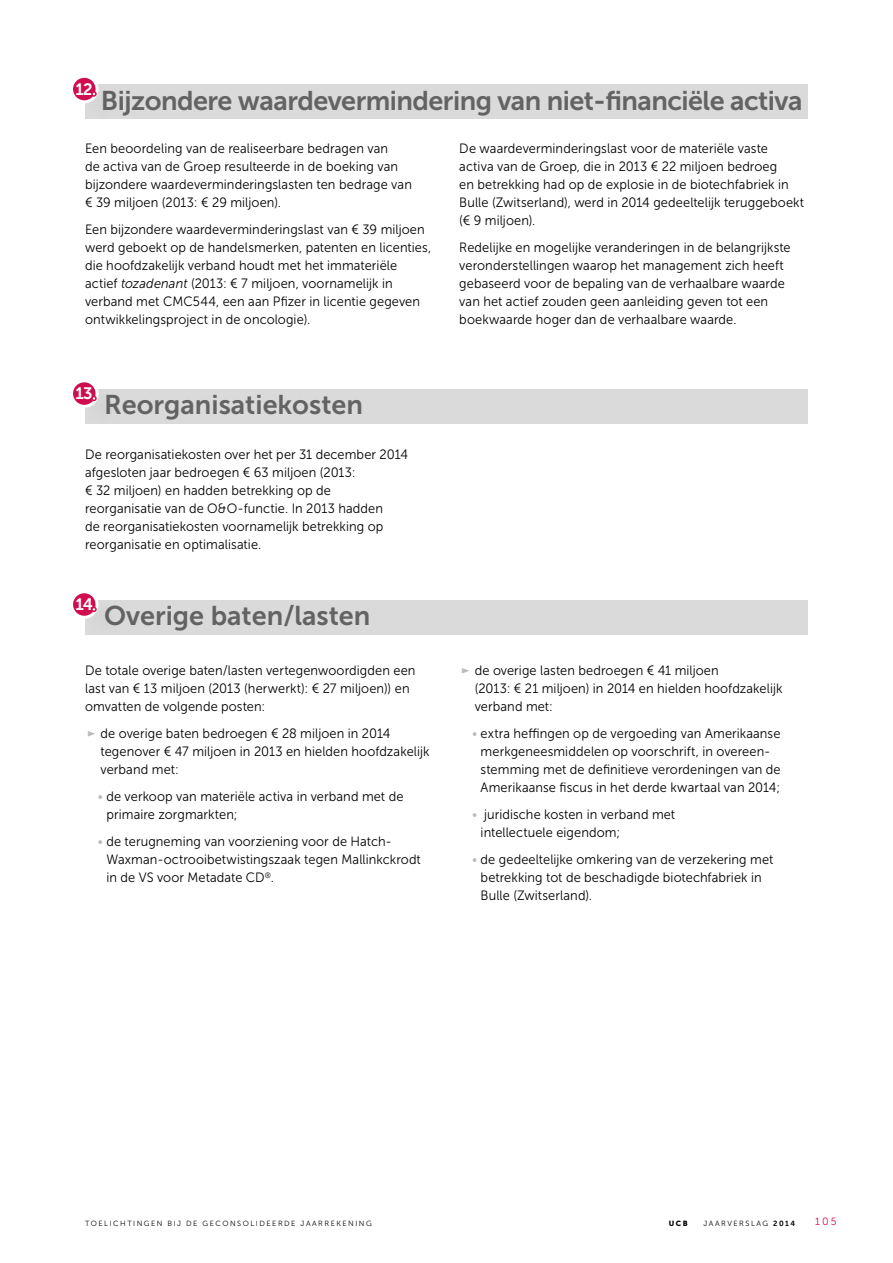
<style>
.page{position:relative;width:893px;height:1263px;background:#fff}
.page>*{position:absolute;margin:0;border:0;box-sizing:border-box;transform-origin:0 0}
.t1{font:27px "Museo Sans 700";letter-spacing:-.02em;color:#646363}
.t2{font:27px "Museo Sans 700";color:#646363}
.t3{font:16.5px "Museo Sans 700";color:#fff}
.t4{font:13.5px/18px "Museo Sans 300";letter-spacing:.005em;color:#000;scale:.95 1}
.t5{font:10.5px "Museo Sans 300";color:#d00d4f}
.t6{font:7.5px "Museo Sans 300";letter-spacing:.2em;color:#000}
.t7{font:7.5px "Museo Sans 900";color:#000}
.s1{font-style:italic}
.s2{color:#bbbbbc}
.s3{font-family:"Museo Sans 700"}
</style>
<div class="page">
<div style="left:85px;top:85px;width:723px;height:34px;background:#dadada"></div>
<div style="left:85px;top:389px;width:723px;height:34px;background:#dadada"></div>
<div style="left:85px;top:600px;width:723px;height:34px;background:#dadada"></div>
<svg style="left:72px;top:76px;width:25px;height:26px"></svg>
<div style="left:70px;top:75px;width:29px;height:28px;border:3px solid #fff;border-radius:50%"></div>
<svg style="left:72px;top:381px;width:25px;height:25px"></svg>
<div style="left:70px;top:379px;width:29px;height:29px;border:3px solid #fff;border-radius:50%"></div>
<svg style="left:72px;top:592px;width:25px;height:25px"></svg>
<div style="left:70px;top:590px;width:29px;height:29px;border:3px solid #fff;border-radius:50%"></div>
<div style="left:83px;top:83px;width:40px;height:40px;background:#000;opacity:.5"></div>
<svg style="left:91px;top:91px;width:6px;height:6px"></svg>
<div style="left:83px;top:388px;width:40px;height:39px;background:#000;opacity:.5"></div>
<svg style="left:91px;top:396px;width:6px;height:5px"></svg>
<div style="left:83px;top:599px;width:40px;height:39px;background:#000;opacity:.5"></div>
<svg style="left:91px;top:607px;width:6px;height:5px"></svg>
<p class="t3" style="left:75px;top:80px;width:22px">12.</p>
<h1 class="t1" style="left:101px;top:85px;width:703px">Bijzondere waardevermindering van niet-financiële activa</h1>
<p class="t4" style="left:85px;top:139px;width:346px">Een beoordeling van de realiseerbare bedragen van<br>de activa van de Groep resulteerde in de boeking van bijzondere waardeverminderingslasten ten bedrage van € 39 miljoen (2013: € 29 miljoen).</p>
<p class="t4" style="left:85px;top:220px;width:366px">Een bijzondere waardeverminderingslast van € 39 miljoen werd geboekt op de handelsmerken, patenten en licenties, die hoofdzakelijk verband houdt met het immateriële actief <span class="s1">tozadenant</span> (2013: € 7 miljoen, voornamelijk in verband met CMC544, een aan Pfizer in licentie gegeven ontwikkelingsproject in de oncologie).</p>
<p class="t3" style="left:75px;top:384px;width:22px">13.</p>
<h1 class="t2" style="left:104px;top:390px;width:260px">Reorganisatiekosten</h1>
<p class="t4" style="left:85px;top:445px;width:341px">De reorganisatiekosten over het per 31 december 2014 afgesloten jaar bedroegen € 63 miljoen (2013:<br>€ 32 miljoen) en hadden betrekking op de reorganisatie van de O&amp;O-functie. In 2013 hadden<br>de reorganisatiekosten voornamelijk betrekking op reorganisatie en optimalisatie.</p>
<p class="t3" style="left:75px;top:595px;width:22px">14.</p>
<h1 class="t2" style="left:104px;top:601px;width:268px">Overige baten/lasten</h1>
<p class="t4" style="left:85px;top:661px;width:349px">De totale overige baten/lasten vertegenwoordigden een last van € 13 miljoen (2013 (herwerkt): € 27 miljoen)) en omvatten de volgende posten:</p>
<p class="t4" style="left:101px;top:724px;width:348px">de overige baten bedroegen € 28 miljoen in 2014 tegenover € 47 miljoen in 2013 en hielden hoofdzakelijk verband met:</p>
<p class="t4" style="left:106px;top:787px;width:314px;text-indent:-9px"><span class="s2">•</span> de verkoop van materiële activa in verband met de primaire zorgmarkten;</p>
<p class="t4" style="left:106px;top:832px;width:332px;text-indent:-9px"><span class="s2">•</span> de terugneming van voorziening voor de Hatch-<br>Waxman-octrooibetwistingszaak tegen Mallinkckrodt in de VS voor Metadate CD<sup>®</sup>.</p>
<p class="t4" style="left:459px;top:139px;width:365px">De waardeverminderingslast voor de materiële vaste activa van de Groep, die in 2013 € 22 miljoen bedroeg<br>en betrekking had op de explosie in de biotechfabriek in Bulle (Zwitserland), werd in 2014 gedeeltelijk teruggeboekt (€ 9 miljoen).</p>
<p class="t4" style="left:459px;top:238px;width:350px">Redelijke en mogelijke veranderingen in de belangrijkste veronderstellingen waarop het management zich heeft gebaseerd voor de bepaling van de verhaalbare waarde van het actief zouden geen aanleiding geven tot een boekwaarde hoger dan de verhaalbare waarde.</p>
<p class="t4" style="left:475px;top:661px;width:325px">de overige lasten bedroegen € 41 miljoen<br>(2013: € 21 miljoen) in 2014 en hielden hoofdzakelijk verband met:</p>
<p class="t4" style="left:481px;top:724px;width:317px;text-indent:-9px"><span class="s2">•</span> extra heffingen op de vergoeding van Amerikaanse merkgeneesmiddelen op voorschrift, in overeen&shy;stemming met de definitieve verordeningen van de Amerikaanse fiscus in het derde kwartaal van 2014;</p>
<p class="t4" style="left:481px;top:805px;width:206px;text-indent:-9px"><span class="s2">•</span> juridische kosten in verband met intellectuele eigendom;</p>
<p class="t4" style="left:481px;top:850px;width:310px;text-indent:-9px"><span class="s2">•</span> de gedeeltelijke omkering van de verzekering met betrekking tot de beschadigde biotechfabriek in<br>Bulle (Zwitserland).</p>
<p class="t6" style="left:85px;top:1219px;width:13px">Toelichtingen</p>
<p class="t6" style="left:168px;top:1219px;width:6px">bij</p>
<p class="t6" style="left:186px;top:1219px;width:7px">de</p>
<p class="t6" style="left:203px;top:1219px;width:8px">geconsolideerde</p>
<p class="t6" style="left:301px;top:1219px;width:7px">jaarrekening</p>
<p class="t7" style="left:669px;top:1218px;width:20px">UCB</p>
<p class="t6" style="left:703px;top:1219px;width:93px">JAARVERSLAG <span class="s3">2014</span></p>
<p class="t5" style="left:815px;top:1216px;width:23px">105</p>
</div>
